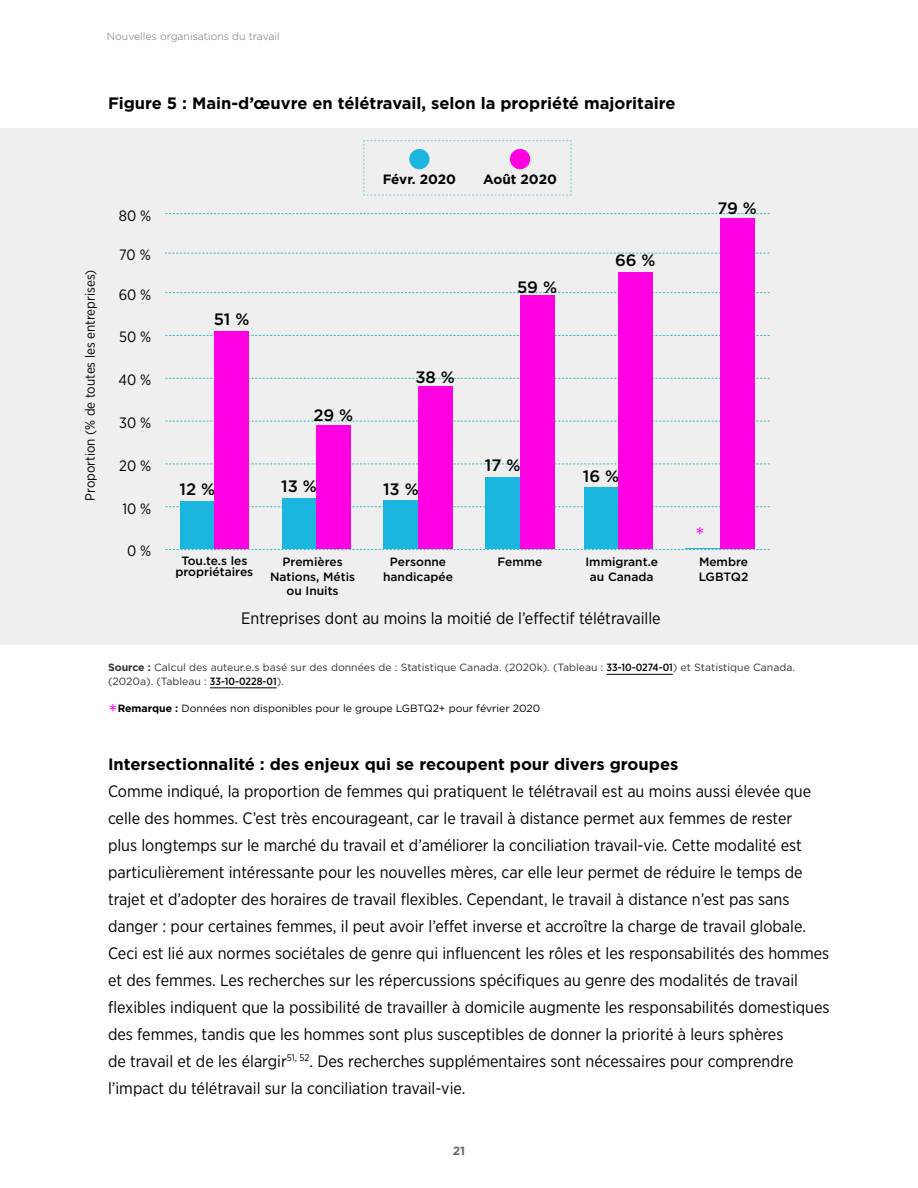
<style>
.page{position:relative;width:918px;height:1188px;background:#fff}
.page>*{position:absolute;margin:0;border:0;box-sizing:border-box;transform-origin:0 0}
.t1{font:22.5px "Gotham";color:#ff00e3}
.t2{font:16.5px/27px "Gotham Narrow";color:#000}
.t3{font:700 16.5px "Gotham";color:#000}
.t4{font:500 16.5px "Gotham";color:#000}
.t5{font:15px "Gotham Narrow";color:#000}
.t6{font:13.5px "Gotham Narrow";color:#000}
.t7{font:700 13.5px "Gotham";color:#000}
.t8{font:500 12px/14.4px "Gotham";color:#000;text-align:center}
.t9{font:700 12px "Gotham";color:#6d6e71}
.t10{font:10.5px/13.5px "Gotham";color:#333}
.t11{font:10.5px "Gotham";color:#000}
.t12{font:300 10.5px "Gotham";color:#6d6e71}
.s1{font-weight:700}
.s2{font-family:"Gotham Narrow";font-weight:500;color:#000}
.s3{font-size:22.5px;color:#ff00e3}
</style>
<div class="page">
<div style="left:0;top:128px;width:918px;height:517px;background:#efeff0"></div>
<svg style="left:165px;top:292px;width:605px;height:1px"></svg>
<svg style="left:165px;top:335px;width:605px;height:1px"></svg>
<svg style="left:165px;top:378px;width:605px;height:1px"></svg>
<svg style="left:165px;top:421px;width:605px;height:1px"></svg>
<svg style="left:165px;top:464px;width:605px;height:1px"></svg>
<svg style="left:165px;top:506px;width:605px;height:1px"></svg>
<svg style="left:165px;top:549px;width:605px;height:1px"></svg>
<svg style="left:165px;top:253px;width:605px;height:1px"></svg>
<svg style="left:165px;top:213px;width:605px;height:1px"></svg>
<div style="left:180px;top:501px;width:34px;height:48px;background:#1bb6e0"></div>
<div style="left:214px;top:331px;width:35px;height:218px;background:#ff00e3"></div>
<div style="left:384px;top:500px;width:34px;height:49px;background:#1bb6e0"></div>
<div style="left:418px;top:387px;width:34px;height:162px;background:#ff00e3"></div>
<div style="left:282px;top:498px;width:34px;height:51px;background:#1bb6e0"></div>
<div style="left:316px;top:425px;width:35px;height:124px;background:#ff00e3"></div>
<div style="left:486px;top:477px;width:34px;height:72px;background:#1bb6e0"></div>
<div style="left:520px;top:296px;width:34px;height:253px;background:#ff00e3"></div>
<div style="left:584px;top:487px;width:34px;height:62px;background:#1bb6e0"></div>
<div style="left:618px;top:272px;width:34px;height:277px;background:#ff00e3"></div>
<hr style="left:686px;top:548px;width:34px;height:1px;background:#29b7e1">
<div style="left:720px;top:218px;width:34px;height:331px;background:#ff00e3"></div>
<svg style="left:363px;top:140px;width:209px;height:56px"></svg>
<div style="left:409px;top:149px;width:21px;height:20px;background:#1bb6e0;border-radius:50%"></div>
<div style="left:510px;top:149px;width:20px;height:20px;background:#ff00e3;border-radius:50%"></div>
<hr style="left:607px;top:674px;width:66px;height:1px;background:#000">
<hr style="left:210px;top:687px;width:67px;height:1px;background:#000">
<p class="t12" style="left:107px;top:30px;width:174px">Nouvelles organisations du travail</p>
<p class="t3" style="left:108px;top:92px;width:569px">Figure 5 : Main-d’œuvre en télétravail, selon la propriété majoritaire</p>
<p class="t6" style="left:82px;top:501px;width:232px;rotate:-90deg">Proportion (% de toutes les entreprises)</p>
<p class="t5" style="left:119px;top:206px;width:34px">80 %</p>
<p class="t5" style="left:119px;top:246px;width:33px">70 %</p>
<p class="t5" style="left:119px;top:285px;width:34px">60 %</p>
<p class="t5" style="left:119px;top:328px;width:34px">50 %</p>
<p class="t5" style="left:118px;top:371px;width:34px">40 %</p>
<p class="t5" style="left:119px;top:413px;width:34px">30 %</p>
<p class="t5" style="left:119px;top:456px;width:33px">20 %</p>
<p class="t5" style="left:122px;top:499px;width:30px">10 %</p>
<p class="t5" style="left:127px;top:542px;width:26px">0 %</p>
<p class="t4" style="left:214px;top:308px;width:37px">51 %</p>
<p class="t4" style="left:179px;top:478px;width:37px">12 %</p>
<p class="t4" style="left:313px;top:404px;width:41px">29 %</p>
<p class="t4" style="left:281px;top:476px;width:37px">13 %</p>
<p class="t8" style="left:176px;top:556px;width:79px;line-height:10.5px">Tou.te.s les propriétaires</p>
<p class="t8" style="left:270px;top:555px;width:87px">Premières<br>Nations, Métis ou Inuits</p>
<p class="t7" style="left:383px;top:171px;width:75px">Févr. 2020</p>
<p class="t7" style="left:483px;top:171px;width:75px">Août 2020</p>
<p class="t4" style="left:517px;top:276px;width:41px">59 %</p>
<p class="t4" style="left:615px;top:249px;width:42px">66 %</p>
<p class="t4" style="left:415px;top:367px;width:41px">38 %</p>
<p class="t4" style="left:383px;top:479px;width:37px">13 %</p>
<p class="t8" style="left:383px;top:555px;width:71px">Personne handicapée</p>
<p class="t4" style="left:485px;top:454px;width:37px">17 %</p>
<p class="t8" style="left:497px;top:555px;width:46px">Femme</p>
<p class="t4" style="left:583px;top:465px;width:38px">16 %</p>
<p class="t8" style="left:586px;top:555px;width:74px">Immigrant.e au Canada</p>
<p class="t2" style="left:241px;top:604px;width:421px">Entreprises dont au moins la moitié de l’effectif télétravaille</p>
<p class="t4" style="left:717px;top:197px;width:41px">79 %</p>
<h1 class="t1" style="left:695px;top:520px;width:11px">*</h1>
<p class="t8" style="left:699px;top:555px;width:51px;text-align:left">Membre<br>LGBTQ2</p>
<p class="t10" style="left:108px;top:661px;width:689px"><span class="s1">Source :</span> Calcul des auteur.e.s basé sur des données de : Statistique Canada. (2020k). (Tableau : <span class="s2">33-10-0274-01</span>) et Statistique Canada. (2020a). (Tableau : <span class="s2">33-10-0228-01</span>).</p>
<p class="t11" style="left:108px;top:702px;width:434px"><span class="s3">*</span><span class="s1">Remarque :</span> Données non disponibles pour le groupe LGBTQ2+ pour février 2020</p>
<p class="t3" style="left:108px;top:753px;width:572px">Intersectionnalité : des enjeux qui se recoupent pour divers groupes</p>
<p class="t2" style="left:108px;top:777px;width:723px">Comme indiqué, la proportion de femmes qui pratiquent le télétravail est au moins aussi élevée que celle des hommes. C’est très encourageant, car le travail à distance permet aux femmes de rester<br>plus longtemps sur le marché du travail et d’améliorer la conciliation travail-vie. Cette modalité est particulièrement intéressante pour les nouvelles mères, car elle leur permet de réduire le temps de trajet et d’adopter des horaires de travail flexibles. Cependant, le travail à distance n’est pas sans danger : pour certaines femmes, il peut avoir l’effet inverse et accroître la charge de travail globale.<br>Ceci est lié aux normes sociétales de genre qui influencent les rôles et les responsabilités des hommes et des femmes. Les recherches sur les répercussions spécifiques au genre des modalités de travail flexibles indiquent que la possibilité de travailler à domicile augmente les responsabilités domestiques des femmes, tandis que les hommes sont plus susceptibles de donner la priorité à leurs sphères<br>de travail et de les élargir<sup>51,</sup> <sup>52</sup>. Des recherches supplémentaires sont nécessaires pour comprendre l’impact du télétravail sur la conciliation travail-vie.</p>
<p class="t9" style="left:453px;top:1143px;width:14px">21</p>
</div>
